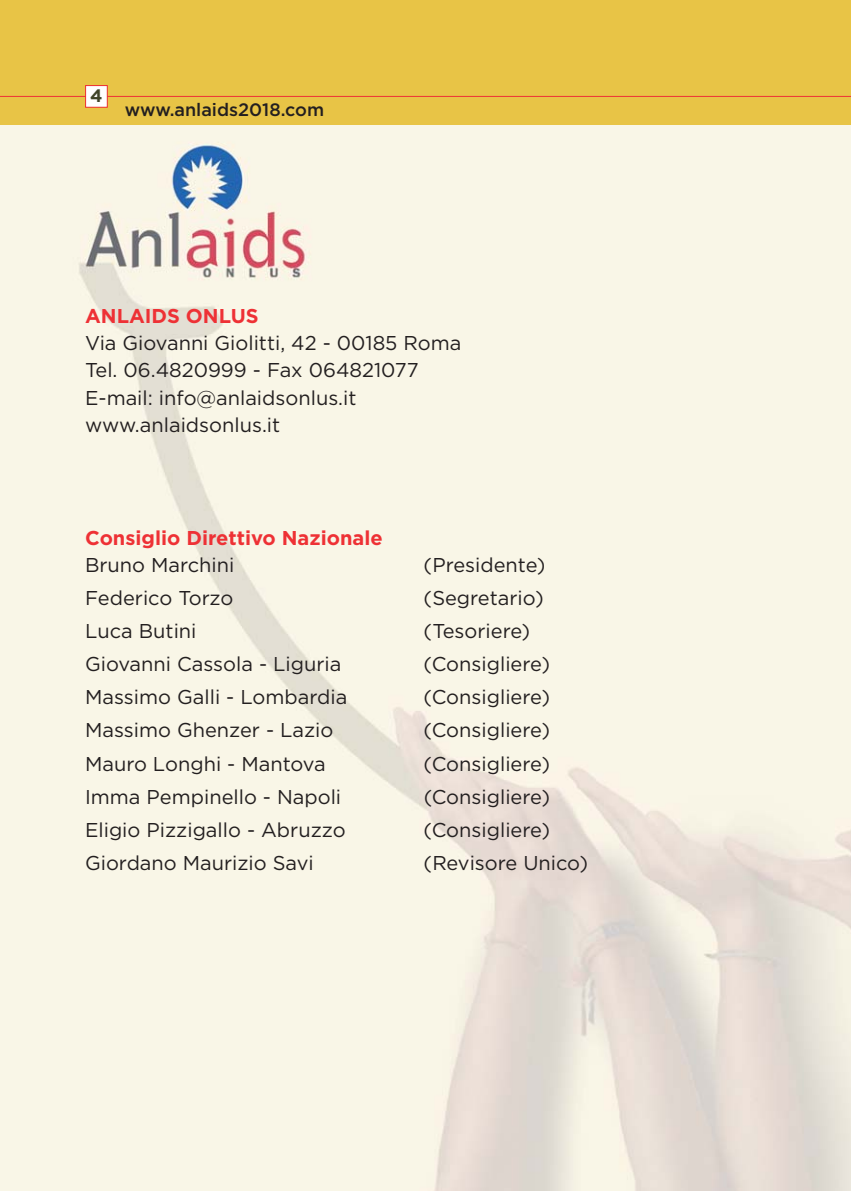
<style>
.page{position:relative;width:851px;height:1191px;background:#fff}
.page>*{position:absolute;margin:0;border:0;box-sizing:border-box;transform-origin:0 0}
.t1{font:20px/27.2px "Gotham";color:#231f20}
.t2{font:700 20px "Gotham";color:#ee3135}
.t3{font:500 18px "Gotham";color:#231f20}
.t4{font:700 18px "Gotham";color:#40442a}
</style>
<div class="page">
<img style="left:0;top:125px;width:850px;height:1066px">
<div style="left:0;top:0;width:850px;height:125px;background:#e8c446"></div>
<hr style="left:0;top:96px;width:850px;height:1px;background:#ee3135">
<div style="left:86px;top:86px;width:21px;height:21px;background:#fff"></div>
<div style="left:85px;top:85px;width:23px;height:23px;border:1px solid #ee3135"></div>
<p class="t4" style="left:90px;top:89px;width:14px">4</p>
<p class="t3" style="left:125px;top:103px;width:201px">www.anlaids2018.com</p>
<p class="t2" style="left:85px;top:308px;width:175px">ANLAIDS ONLUS</p>
<p class="t1" style="left:85px;top:331px;width:378px">Via Giovanni Giolitti, 42 - 00185 Roma<br>Tel. 06.4820999 - Fax 064821077<br>E-mail: info@anlaidsonlus.it www.anlaidsonlus.it</p>
<p class="t2" style="left:85px;top:530px;width:299px">Consiglio Direttivo Nazionale</p>
<p class="t1" style="left:85px;top:552px;width:151px">Bruno Marchini</p>
<p class="t1" style="left:423px;top:552px;width:123px">(Presidente)</p>
<p class="t1" style="left:85px;top:585px;width:150px">Federico Torzo</p>
<p class="t1" style="left:423px;top:585px;width:122px">(Segretario)</p>
<p class="t1" style="left:85px;top:618px;width:113px">Luca Butini</p>
<p class="t1" style="left:423px;top:618px;width:108px">(Tesoriere)</p>
<p class="t1" style="left:85px;top:652px;width:258px">Giovanni Cassola - Liguria</p>
<p class="t1" style="left:423px;top:652px;width:128px">(Consigliere)</p>
<p class="t1" style="left:85px;top:685px;width:264px">Massimo Galli - Lombardia</p>
<p class="t1" style="left:423px;top:685px;width:128px">(Consigliere)</p>
<p class="t1" style="left:85px;top:718px;width:250px">Massimo Ghenzer - Lazio</p>
<p class="t1" style="left:423px;top:718px;width:128px">(Consigliere)</p>
<p class="t1" style="left:85px;top:751px;width:242px">Mauro Longhi - Mantova</p>
<p class="t1" style="left:423px;top:751px;width:128px">(Consigliere)</p>
<p class="t1" style="left:85px;top:784px;width:257px">Imma Pempinello - Napoli</p>
<p class="t1" style="left:423px;top:784px;width:128px">(Consigliere)</p>
<p class="t1" style="left:85px;top:817px;width:262px">Eligio Pizzigallo - Abruzzo</p>
<p class="t1" style="left:423px;top:817px;width:128px">(Consigliere)</p>
<p class="t1" style="left:85px;top:850px;width:230px">Giordano Maurizio Savi</p>
<p class="t1" style="left:423px;top:850px;width:166px">(Revisore Unico)</p>
</div>
